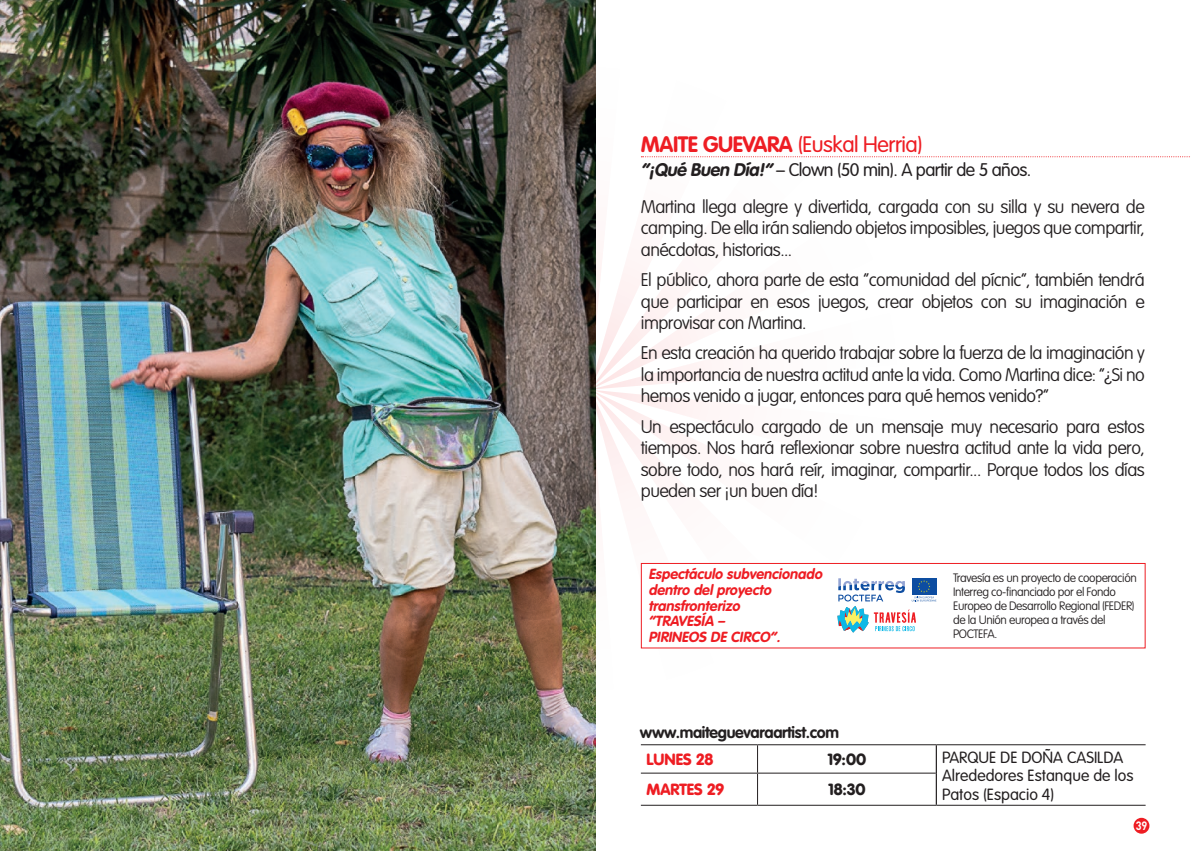
<style>
.page{position:relative;width:1191px;height:851px;background:#fff}
.page>*{position:absolute;margin:0;border:0;box-sizing:border-box;transform-origin:0 0}
.t1{font:300 22px "VAG Rounded Std";letter-spacing:-.02em;color:#ee1d23}
.t2{font:100 18px/21.6px "VAG Rounded Std";letter-spacing:-.03em;color:#231f20;text-align:justify}
.t3{font:300 16px/18.4px "VAG Rounded Std";color:#231f20}
.t4{font:700 16px "VAG Rounded Std";letter-spacing:-.02em;color:#231f20}
.t5{font:900 16px "VAG Rounded Std";color:#ee1d23}
.t6{font:900 16px "VAG Rounded Std";color:#231f20}
.t7{font:italic 700 14.4px/15.6px "VAG Rounded Std";color:#ee1d23}
.t8{font:100 12px/14px "VAG Rounded Std";letter-spacing:-.03em;color:#231f20}
.t9{font:700 12px "DIN Pro";color:#fff;scale:.9 1}
.s1{font-weight:700}
.s2{font-weight:700;font-style:italic}
.s3{font-weight:300}
</style>
<div class="page">
<div style="left:1133px;top:817px;width:16px;height:16px;background:#ee1d23;border-radius:50%"></div>
<svg style="left:595px;top:207px;width:110px;height:182px"></svg>
<svg style="left:595px;top:390px;width:298px;height:366px"></svg>
<div style="left:641px;top:563px;width:504px;height:85px;background:#fff;border:1px solid #ee1d23"></div>
<svg style="left:837px;top:578px;width:99px;height:55px"></svg>
<img style="left:0;top:0;width:595px;height:850px">
<svg style="left:641px;top:156px;width:549px;height:1px"></svg>
<svg style="left:757px;top:745px;width:1px;height:27px"></svg>
<hr style="left:757px;top:773px;width:1px;height:31px;background:#231f20">
<hr style="left:935px;top:745px;width:2px;height:28px;background:#231f20">
<hr style="left:935px;top:773px;width:2px;height:31px;background:#231f20">
<hr style="left:641px;top:744px;width:116px;height:1px;background:#231f20">
<hr style="left:641px;top:772px;width:116px;height:1px;background:#231f20">
<hr style="left:641px;top:804px;width:116px;height:1px;background:#231f20">
<hr style="left:757px;top:744px;width:179px;height:1px;background:#231f20">
<hr style="left:757px;top:772px;width:178px;height:1px;background:#231f20">
<hr style="left:757px;top:804px;width:179px;height:1px;background:#231f20">
<hr style="left:936px;top:744px;width:209px;height:1px;background:#231f20">
<hr style="left:936px;top:804px;width:209px;height:1px;background:#231f20">
<p class="t1" style="left:641px;top:132px;width:283px"><span class="s1">MAITE GUEVARA</span> (Euskal Herria)</p>
<p class="t2" style="left:641px;top:152px;width:505px;line-height:36.6px"><span class="s2">“¡Qué Buen Día!”</span><span class="s3">– Clown (50 min). A partir de 5 años.<br></span>Martina llega alegre y divertida, cargada con su silla y su nevera de</p>
<p class="t2" style="left:641px;top:218px;width:505px">camping. De ella irán saliendo objetos imposibles, juegos que compartir, anécdotas, historias...</p>
<p class="t2" style="left:641px;top:269px;width:505px">El público, ahora parte de esta “comunidad del pícnic”, también tendrá que participar en esos juegos, crear objetos con su imaginación e improvisar con Martina.</p>
<p class="t2" style="left:641px;top:342px;width:505px">En esta creación ha querido trabajar sobre la fuerza de la imaginación y la importancia de nuestra actitud ante la vida. Como Martina dice: “¿Si no hemos venido a jugar, entonces para qué hemos venido?”</p>
<p class="t2" style="left:641px;top:416px;width:505px">Un espectáculo cargado de un mensaje muy necesario para estos tiempos. Nos hará reflexionar sobre nuestra actitud ante la vida pero, sobre todo, nos hará reír, imaginar, compartir... Porque todos los días pueden ser ¡un buen día!</p>
<p class="t7" style="left:648px;top:567px;width:178px">Espectáculo subvencionado dentro delproyecto transfronterizo<br>“TRAVESÍA –<br>PIRINEOS DE CIRCO”.</p>
<p class="t8" style="left:953px;top:571px;width:185px">Travesía es un proyecto de cooperación<br>Interreg co-financiado por el Fondo<br>Europeo de Desarrollo Regional (FEDER) de la Unión europea a través del<br>POCTEFA.</p>
<p class="t4" style="left:640px;top:722px;width:201px">www.maiteguevaraartist.com</p>
<p class="t5" style="left:646px;top:749px;width:68px">LUNES 28</p>
<p class="t6" style="left:827px;top:749px;width:40px">19:00</p>
<p class="t3" style="left:942px;top:748px;width:193px">PARQUE DE DOÑA CASILDA<br>Alrededores Estanque de los</p>
<p class="t5" style="left:646px;top:779px;width:79px">MARTES 29</p>
<p class="t3" style="left:942px;top:785px;width:114px">Patos (Espacio 4)</p>
<p class="t6" style="left:828px;top:779px;width:39px">18:30</p>
<p class="t9" style="left:1135px;top:817px;width:14px">39</p>
</div>
